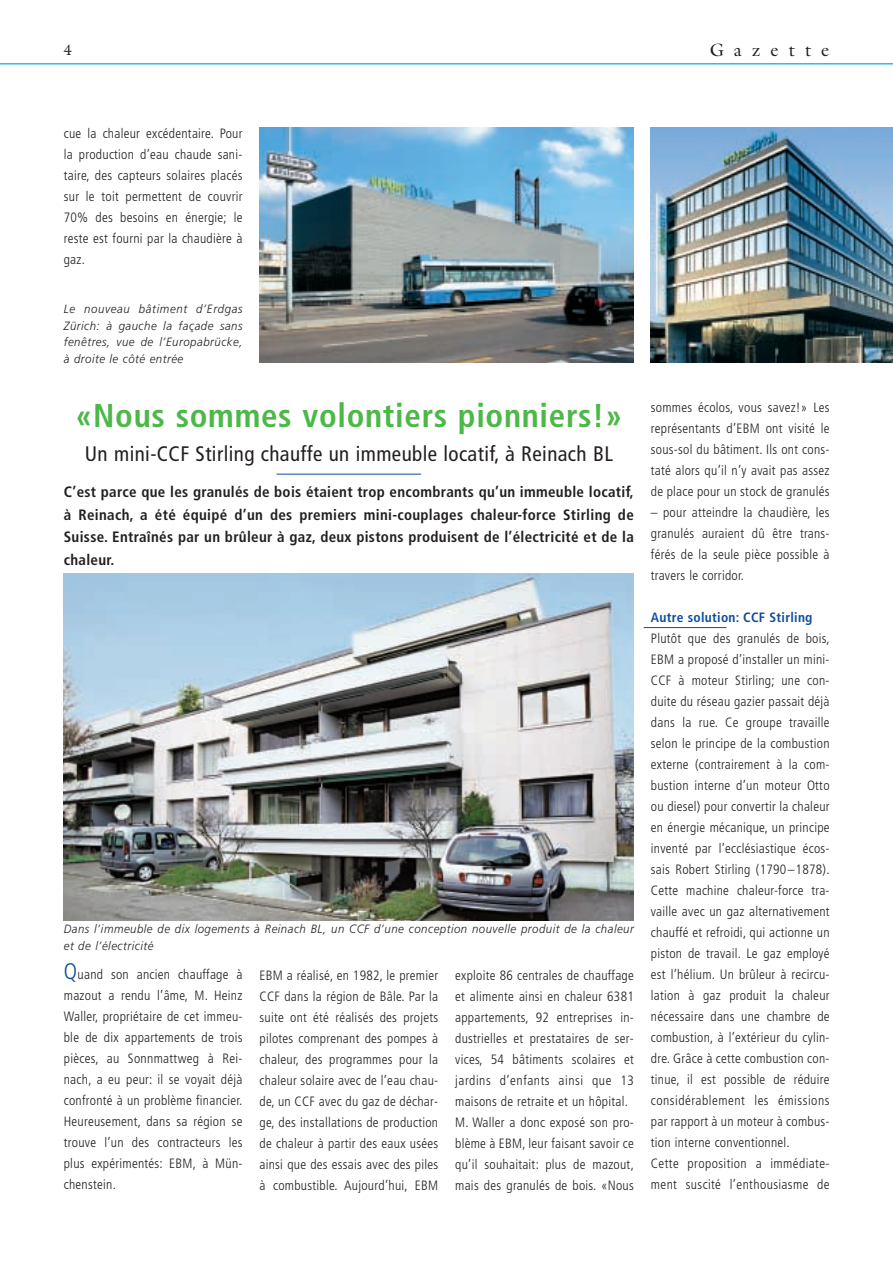
<style>
.page{position:relative;width:893px;height:1262px;background:#fff}
.page>*{position:absolute;margin:0;border:0;box-sizing:border-box;transform-origin:0 0}
.t1{font:700 condensed 33px "Frutiger";letter-spacing:.02em;color:#4cb848}
.t2{font:condensed 21px "Frutiger";letter-spacing:.02em;color:#231f20}
.t3{font:18px "Galliard";letter-spacing:.56em;color:#231f20}
.t4{font:700 condensed 15px/22.5px "Frutiger";letter-spacing:.02em;color:#231f20;text-align:justify}
.t5{font:15px "Galliard";color:#231f20}
.t6{font:300 condensed 13.5px/21px "Frutiger";letter-spacing:.02em;color:#231f20;text-align:justify}
.t7{font:700 condensed 13.5px "Frutiger";letter-spacing:.02em;color:#0d4da1}
.t8{font:italic 300 12px/16.5px "Frutiger";letter-spacing:.045em;color:#231f20;scale:.95 1}
.s1{font-size:22.5px;color:#0d4da1}
</style>
<div class="page">
<hr style="left:0;top:63px;width:892px;height:1px;background:#00aeef">
<hr style="left:276px;top:474px;width:145px;height:1px;background:#0d4da1">
<img style="left:64px;top:573px;width:570px;height:347px">
<img style="left:651px;top:128px;width:241px;height:235px">
<img style="left:259px;top:128px;width:375px;height:235px">
<hr style="left:643px;top:627px;width:83px;height:1px;background:#0d4da1">
<p class="t5" style="left:64px;top:44px;width:10px">4</p>
<h3 class="t3" style="left:709px;top:43px;width:121px">Gazette</h3>
<p class="t6" style="left:64px;top:124px;width:180px">cue la chaleur excédentaire. Pour la production d’eau chaude sani&shy;taire, des capteurs solaires placés sur le toit permettent de couvrir 70% des besoins en énergie; le reste est fourni par la chaudière à gaz.</p>
<p class="t8" style="left:64px;top:302px;width:189px;text-align:justify">Le nouveau bâtiment d’Erdgas Zürich: à gauche la façade sans fenêtres, vue de l’Europabrücke, à droite le côté entrée</p>
<h1 class="t1" style="left:75px;top:403px;width:548px">«Nous sommes volontiers pionniers!»</h1>
<h2 class="t2" style="left:85px;top:445px;width:529px">Un mini-CCF Stirling chauffe un immeuble locatif, à Reinach BL</h2>
<p class="t4" style="left:64px;top:482px;width:571px">C’est parce que les granulés de bois étaient trop encombrants qu’un immeuble locatif, à Reinach, a été équipé d’un des premiers mini-couplages chaleur-force Stirling de Suisse. Entraînés par un brûleur à gaz, deux pistons produisent de l’électricité et de la chaleur.</p>
<p class="t8" style="left:64px;top:922px;width:601px">Dans l’immeuble de dix logements à Reinach BL, un CCF d’une conception nouvelle produit de la chaleur et de l’électricité</p>
<p class="t6" style="left:64px;top:965px;width:180px"><span class="s1">Q</span>uand son ancien chauffage à mazout a rendu l’âme, M. Heinz Waller, propriétaire de cet immeu&shy;ble de dix appartements de trois pièces, au Sonnmattweg à Rei&shy;nach, a eu peur: il se voyait déjà confronté à un problème financier.<br>Heureusement, dans sa région se trouve l’un des contracteurs les plus expérimentés: EBM, à Mün&shy;chenstein.</p>
<p class="t6" style="left:259px;top:965px;width:180px">EBM a réalisé, en 1982, le premier CCF dans la région de Bâle. Par la suite ont été réalisés des projets pilotes comprenant des pompes à chaleur, des programmes pour la chaleur solaire avec de l’eau chau&shy;de, un CCF avec du gaz de déchar&shy;ge, des installations de production de chaleur à partir des eaux usées ainsi que des essais avec des piles à combustible. Aujourd’hui, EBM</p>
<p class="t6" style="left:455px;top:965px;width:180px;text-align:left">exploite 86 centrales de chauffage et alimente ainsi en chaleur 6381 appartements, 92 entreprises in&shy;dustrielles et prestataires de ser&shy;vices, 54 bâtiments scolaires et jardins d’enfants ainsi que 13 maisons de retraite et un hôpital.<br>M. Waller a donc exposé son pro&shy;blème à EBM, leur faisant savoir ce qu’il souhaitait: plus de mazout, mais des granulés de bois. «Nous</p>
<p class="t6" style="left:651px;top:397px;width:180px">sommes écolos, vous savez!» Les représentants d’EBM ont visité le sous-sol du bâtiment. Ils ont cons&shy;taté alors qu’il n’y avait pas assez de place pour un stock de granulés</p>
<p class="t6" style="left:651px;top:502px;width:180px">– pour atteindre la chaudière, les granulés auraient dû être trans&shy;férés de la seule pièce possible à travers le corridor.</p>
<p class="t7" style="left:651px;top:611px;width:163px">Autre solution: CCF Stirling</p>
<p class="t6" style="left:651px;top:628px;width:180px;text-align:left">Plutôt que des granulés de bois, EBM a proposé d’installer un mini-CCF à moteur Stirling; une con&shy;duite du réseau gazier passait déjà dans la rue. Ce groupe travaille selon le principe de la combustion externe (contrairement à la com&shy;bustion interne d’un moteur Otto ou diesel) pour convertir la chaleur en énergie mécanique, un principe inventé par l’ecclésiastique écos&shy;sais Robert Stirling (1790–1878).<br>Cette machine chaleur-force tra&shy;vaille avec un gaz alternativement chauffé et refroidi, qui actionne un piston de travail. Le gaz employé est l’hélium. Un brûleur à recircu&shy;lation à gaz produit la chaleur nécessaire dans une chambre de combustion, à l’extérieur du cylin&shy;dre. Grâce à cette combustion con&shy;tinue, il est possible de réduire considérablement les émissions par rapport à un moteur à combus&shy;tion interne conventionnel.<br>Cette proposition a immédiate&shy;ment suscité l’enthousiasme de</p>
</div>
